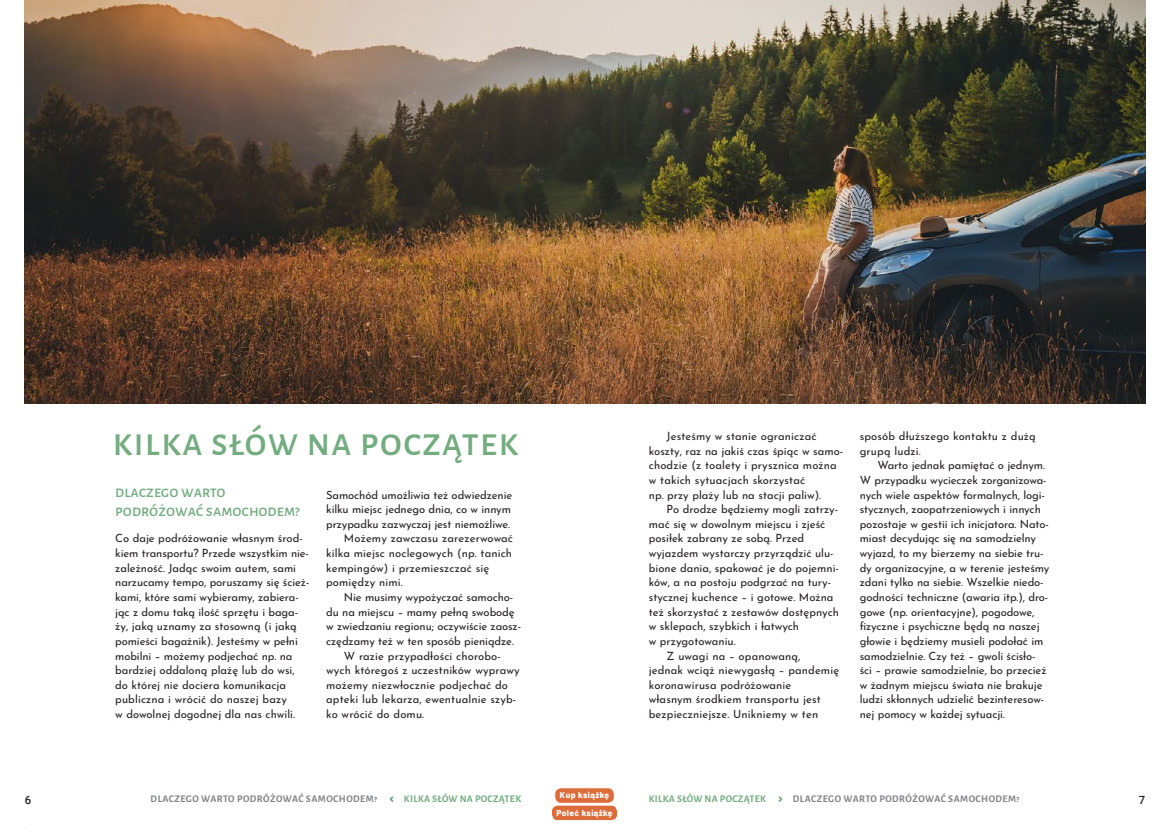
<style>
.page{position:relative;width:1170px;height:833px;background:#fff}
.page>*{position:absolute;margin:0;border:0;box-sizing:border-box;transform-origin:0 0}
.t1{font:500 40px "Alegreya Sans SC";letter-spacing:.02em;color:#72ac7f}
.t2{font:500 16.25px/19.5px "Alegreya Sans SC";color:#72ac7f}
.t3{font:11.25px/14.6px "Josefin Sans";letter-spacing:-.01em;color:#231f20}
.t4{font:11.25px/14.6px "Josefin Sans";letter-spacing:.01em;color:#231f20}
.t5{font:500 11.25px "Roboto";color:#231f20}
.t6{font:700 10px "Alegreya Sans SC";letter-spacing:.045em;color:#808285}
.t7{font:700 10px "Alegreya Sans SC";letter-spacing:.03em;color:#72ac7f}
.t8{font:800 8.5px "Barlow";letter-spacing:.05em;color:#fff}
</style>
<div class="page">
<img style="left:25px;top:0;width:1119px;height:404px">
<svg style="left:389px;top:796px;width:4px;height:6px"></svg>
<svg style="left:778px;top:796px;width:4px;height:6px"></svg>
<div style="left:551px;top:805px;width:66px;height:15px;background:#dd6c3b;border-radius:6px"></div>
<div style="left:551px;top:804px;width:67px;height:17px;border:1px solid #fff;border-radius:6px"></div>
<div style="left:554px;top:787px;width:60px;height:16px;background:#dd6c3b;border-radius:6px"></div>
<div style="left:554px;top:787px;width:60px;height:16px;border:1px solid #fff;border-radius:6px"></div>
<h1 class="t1" style="left:112px;top:413px;width:407px">kilka słów na początek</h1>
<p class="t3" style="left:326px;top:486px;width:188px">Samochód umożliwia też odwiedzenie</p>
<p class="t3" style="left:326px;top:500px;width:186px">kilku miejsc jednego dnia, co w innym</p>
<p class="t3" style="left:326px;top:515px;width:185px">przypadku zazwyczaj jest niemożliwe.</p>
<p class="t4" style="left:344px;top:530px;width:171px">Możemy zawczasu zarezerwować</p>
<p class="t4" style="left:326px;top:544px;width:187px">kilka miejsc noclegowych (np. tanich</p>
<p class="t4" style="left:326px;top:559px;width:165px">kempingów) i przemieszczać się</p>
<p class="t4" style="left:326px;top:573px;width:78px">pomiędzy nimi.</p>
<p class="t3" style="left:344px;top:588px;width:171px">Nie musimy wypożyczać samocho-</p>
<p class="t3" style="left:326px;top:603px;width:190px">du na miejscu – mamy pełną swobodę</p>
<p class="t3" style="left:326px;top:617px;width:196px">w zwiedzaniu regionu; oczywiście zaosz-</p>
<p class="t3" style="left:326px;top:632px;width:189px">czędzamy też w ten sposób pieniądze.</p>
<p class="t4" style="left:344px;top:647px;width:158px">W razie przypadłości chorobo-</p>
<p class="t4" style="left:326px;top:661px;width:195px">wych któregoś z uczestników wyprawy</p>
<p class="t4" style="left:326px;top:676px;width:183px">możemy niezwłocznie podjechać do</p>
<p class="t4" style="left:326px;top:690px;width:191px">apteki lub lekarza, ewentualnie szyb-</p>
<p class="t4" style="left:326px;top:705px;width:99px">ko wrócić do domu.</p>
<h2 class="t2" style="left:115px;top:481px;width:186px">dlaczego warto podróżować samochodem?</h2>
<p class="t3" style="left:115px;top:530px;width:196px">Co daje podróżowanie własnym środ&shy;kiem transportu? Przede wszystkim nie&shy;zależność. Jadąc swoim autem, sami narzucamy tempo, poruszamy się ścież&shy;kami, które sami wybieramy, zabiera&shy;jąc z domu taką ilość sprzętu i baga&shy;ży, jaką uznamy za stosowną (i jaką pomieści bagażnik). Jesteśmy w pełni mobilni – możemy podjechać np. na bardziej oddaloną plażę lub do wsi, do której nie dociera komunikacja publiczna i wrócić do naszej bazy<br>w dowolnej dogodnej dla nas chwili.</p>
<p class="t4" style="left:648px;top:427px;width:196px;text-indent:18px">Jesteśmy w stanie ograniczać koszty, raz na jakiś czas śpiąc w samo&shy;chodzie (z toalety i prysznica można w takich sytuacjach skorzystać<br>np. przy plaży lub na stacji paliw).</p>
<p class="t3" style="left:666px;top:500px;width:173px">Po drodze będziemy mogli zatrzy-</p>
<p class="t3" style="left:648px;top:515px;width:178px">mać się w dowolnym miejscu i zjeść</p>
<p class="t3" style="left:648px;top:530px;width:157px">posiłek zabrany ze sobą. Przed</p>
<p class="t3" style="left:648px;top:544px;width:186px">wyjazdem wystarczy przyrządzić ulu-</p>
<p class="t3" style="left:648px;top:559px;width:192px">bione dania, spakować je do pojemni-</p>
<p class="t3" style="left:648px;top:573px;width:184px">ków, a na postoju podgrzać na tury-</p>
<p class="t3" style="left:648px;top:588px;width:186px">stycznej kuchence – i gotowe. Można</p>
<p class="t3" style="left:648px;top:603px;width:192px">też skorzystać z zestawów dostępnych</p>
<p class="t3" style="left:648px;top:617px;width:152px">w sklepach, szybkich i łatwych</p>
<p class="t3" style="left:648px;top:632px;width:88px">w przygotowaniu.</p>
<p class="t4" style="left:666px;top:647px;width:135px">Z uwagi na – opanowaną,</p>
<p class="t4" style="left:648px;top:661px;width:192px">jednak wciąż niewygasłą – pandemię</p>
<p class="t4" style="left:648px;top:676px;width:144px">koronawirusa podróżowanie</p>
<p class="t4" style="left:648px;top:690px;width:173px">własnym środkiem transportu jest</p>
<p class="t4" style="left:648px;top:705px;width:171px">bezpieczniejsze. Unikniemy w ten</p>
<p class="t4" style="left:859px;top:427px;width:178px">sposób dłuższego kontaktu z dużą grupą ludzi.</p>
<p class="t3" style="left:859px;top:456px;width:191px;text-indent:18px">Warto jednak pamiętać o jednym.<br>W przypadku wycieczek zorganizowa&shy;nych wiele aspektów formalnych, logi&shy;stycznych, zaopatrzeniowych i innych pozostaje w gestii ich inicjatora. Nato&shy;miast decydując się na samodzielny wyjazd, to my bierzemy na siebie tru&shy;dy organizacyjne, a w terenie jesteśmy zdani tylko na siebie. Wszelkie niedo&shy;godności techniczne (awaria itp.), dro&shy;gowe (np. orientacyjne), pogodowe, fizyczne i psychiczne będą na naszej głowie i będziemy musieli podołać im samodzielnie. Czy też – gwoli ścisło&shy;ści – prawie samodzielnie, bo przecież w żadnym miejscu świata nie brakuje ludzi skłonnych udzielić bezinteresow&shy;nej pomocy w każdej sytuacji.</p>
<p class="t8" style="left:560px;top:789px;width:51px">Kup książkę</p>
<p class="t5" style="left:25px;top:792px;width:8px">6</p>
<p class="t6" style="left:151px;top:791px;width:228px">DLACZEGO WARTO PODRÓŻOWAĆ SAMOCHODEM?</p>
<p class="t7" style="left:404px;top:791px;width:119px">KILKA SŁÓW NA POCZĄTEK</p>
<p class="t7" style="left:648px;top:791px;width:119px">KILKA SŁÓW NA POCZĄTEK</p>
<p class="t6" style="left:793px;top:791px;width:228px">DLACZEGO WARTO PODRÓŻOWAĆ SAMOCHODEM?</p>
<p class="t5" style="left:1138px;top:792px;width:8px">7</p>
<p class="t8" style="left:556px;top:806px;width:57px">Poleć książkę</p>
</div>
